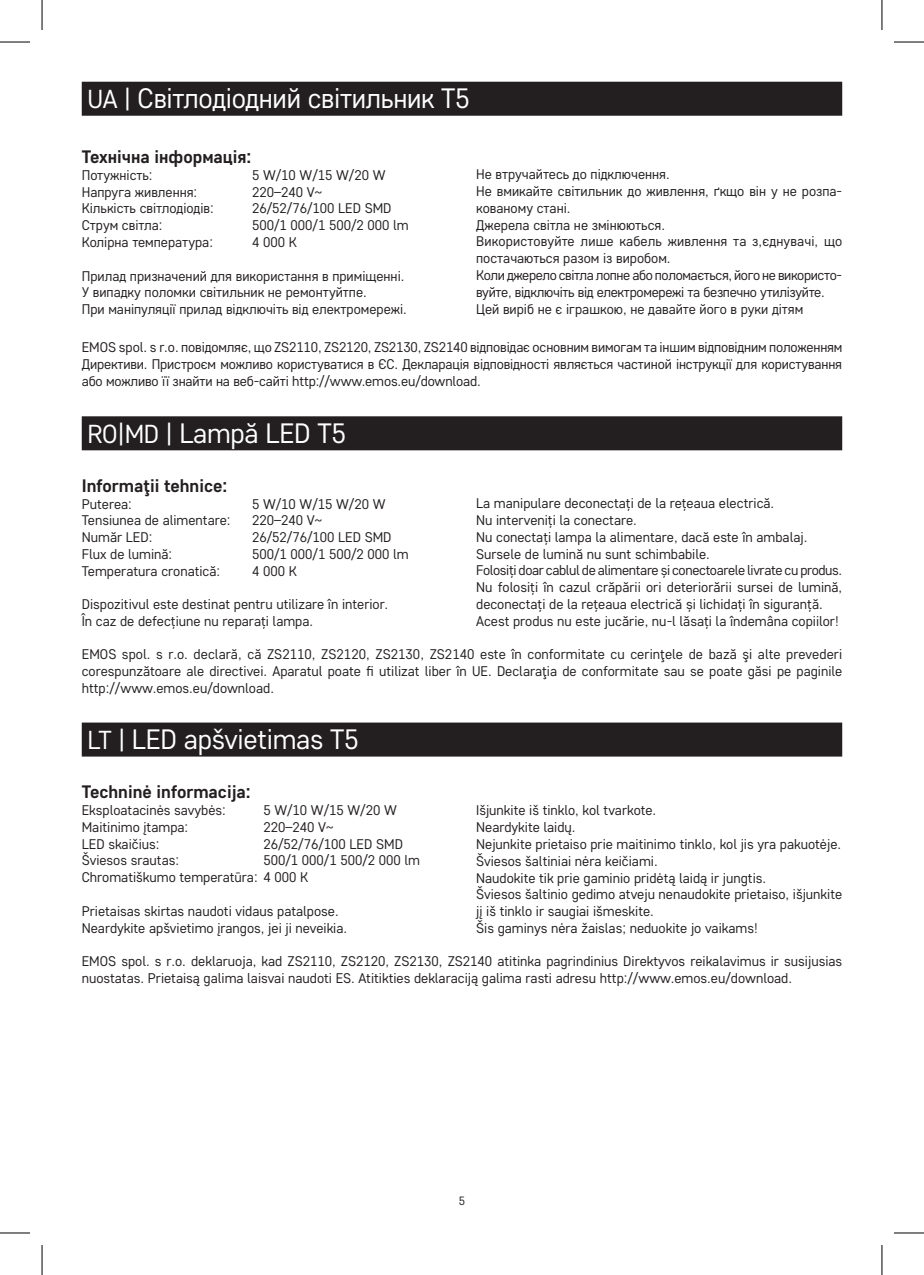
<style>
.page{position:relative;width:924px;height:1275px;background:#fff}
.page>*{position:absolute;margin:0;border:0;box-sizing:border-box;transform-origin:0 0}
.t1{font:28px "Core Sans D35";letter-spacing:-.01em;color:#fff}
.t2{font:700 18px "Core Sans D55";color:#231f20}
.t3{font:14px/16.8px "Core Sans D35";color:#231f20}
.t4{font:12px "Core Sans D35";color:#231f20}
.s1{font-size:26px}
</style>
<div class="page">
<div style="left:82px;top:82px;width:759px;height:34px;background:#231f20"></div>
<div style="left:82px;top:416px;width:759px;height:34px;background:#231f20"></div>
<div style="left:82px;top:722px;width:759px;height:34px;background:#231f20"></div>
<hr style="left:0;top:42px;width:30px;height:1px;background:#000">
<hr style="left:893px;top:42px;width:30px;height:1px;background:#000">
<hr style="left:0;top:1232px;width:30px;height:1px;background:#000">
<hr style="left:893px;top:1232px;width:30px;height:1px;background:#000">
<hr style="left:42px;top:0;width:1px;height:30px;background:#000">
<hr style="left:42px;top:1245px;width:1px;height:30px;background:#000">
<hr style="left:881px;top:0;width:1px;height:30px;background:#000">
<hr style="left:881px;top:1245px;width:1px;height:30px;background:#000">
<h1 class="t1" style="left:87px;top:80px;width:384px"><span class="s1">UA |</span> Світлодіодний світильник T5</h1>
<p class="t2" style="left:82px;top:145px;width:171px">Технічна інформація:</p>
<p class="t3" style="left:82px;top:166px;width:72px">Потужність:</p>
<p class="t3" style="left:252px;top:166px;width:135px">5 W/10 W/15 W/20 W</p>
<p class="t3" style="left:82px;top:183px;width:117px">Напруга живлення:</p>
<p class="t3" style="left:252px;top:183px;width:71px">220–240 V~</p>
<p class="t3" style="left:82px;top:200px;width:133px">Кількість світлодіодів:</p>
<p class="t3" style="left:252px;top:200px;width:141px">26/52/76/100 LED SMD</p>
<p class="t3" style="left:82px;top:216px;width:82px">Струм світла:</p>
<p class="t3" style="left:252px;top:216px;width:158px">500/1 000/1 500/2 000 lm</p>
<p class="t3" style="left:82px;top:233px;width:133px">Колірна температура:</p>
<p class="t3" style="left:252px;top:233px;width:46px">4 000 K</p>
<p class="t3" style="left:82px;top:267px;width:326px">Прилад призначений для використання в приміщенні.<br>У випадку поломки світильник не ремонтуйтпе.<br>При маніпуляції прилад відключіть від електромережі.</p>
<p class="t3" style="left:476px;top:165px;width:367px">Не втручайтесь до підключення.<br>Не вмикайте світильник до живлення, ґкщо він у не розпа&shy;кованому стані.<br>Джерела світла не змінюються.<br>Використовуйте лише кабель живлення та з,єднувачі, що постачаються разом із виробом.<br>Коли джерело світла лопне або поломається, його не використо&shy;вуйте, відключіть від електромережі та безпечно утилізуйте.<br>Цей виріб не є іграшкою, не давайте його в руки дітям</p>
<p class="t3" style="left:82px;top:338px;width:762px;text-align:justify">EMOS spol. s r.o. повідомляє, що ZS2110, ZS2120, ZS2130, ZS2140 відповідає основним вимогам та іншим відповідним положенням Директиви. Пристроєм можливо користуватися в ЄС. Декларація відповідності являється частиной інструкції для користування або можливо її знайти на веб-сайті http://www.emos.eu/download.</p>
<h1 class="t1" style="left:87px;top:415px;width:260px"><span class="s1">RO|MD |</span> Lampă LED T5</h1>
<p class="t2" style="left:82px;top:474px;width:147px">Informaţii tehnice:</p>
<p class="t3" style="left:82px;top:495px;width:52px">Puterea:</p>
<p class="t3" style="left:252px;top:495px;width:135px">5 W/10 W/15 W/20 W</p>
<p class="t3" style="left:82px;top:512px;width:150px">Tensiunea de alimentare:</p>
<p class="t3" style="left:252px;top:512px;width:71px">220–240 V~</p>
<p class="t3" style="left:82px;top:528px;width:72px">Număr LED:</p>
<p class="t3" style="left:252px;top:528px;width:141px">26/52/76/100 LED SMD</p>
<p class="t3" style="left:82px;top:545px;width:92px">Flux de lumină:</p>
<p class="t3" style="left:252px;top:545px;width:158px">500/1 000/1 500/2 000 lm</p>
<p class="t3" style="left:82px;top:562px;width:140px">Temperatura cronatică:</p>
<p class="t3" style="left:252px;top:562px;width:46px">4 000 K</p>
<p class="t3" style="left:82px;top:596px;width:308px">Dispozitivul este destinat pentru utilizare în interior.<br>În caz de defecțiune nu reparați lampa.</p>
<p class="t3" style="left:476px;top:494px;width:367px">La manipulare deconectați de la rețeaua electrică.<br>Nu interveniți la conectare.<br>Nu conectați lampa la alimentare, dacă este în ambalaj.<br>Sursele de lumină nu sunt schimbabile.<br>Folosiți doar cablul de alimentare și conectoarele livrate cu produs.<br>Nu folosiți în cazul crăpării ori deteriorării sursei de lumină, deconectați de la rețeaua electrică și lichidați în siguranță.<br>Acest produs nu este jucărie, nu-l lăsați la îndemâna copiilor!</p>
<p class="t3" style="left:82px;top:645px;width:761px;text-align:justify">EMOS spol. s r.o. declară, că ZS2110, ZS2120, ZS2130, ZS2140 este în conformitate cu cerinţele de bază şi alte prevederi corespunzătoare ale directivei. Aparatul poate fi utilizat liber în UE. Declaraţia de conformitate sau se poate găsi pe paginile http://www.emos.eu/download.</p>
<h1 class="t1" style="left:87px;top:721px;width:273px"><span class="s1">LT |</span> LED apšvietimas T5</h1>
<p class="t2" style="left:82px;top:780px;width:170px">Techninė informacija:</p>
<p class="t3" style="left:82px;top:801px;width:146px">Eksploatacinės savybės:</p>
<p class="t3" style="left:263px;top:801px;width:135px">5 W/10 W/15 W/20 W</p>
<p class="t3" style="left:82px;top:818px;width:108px">Maitinimo įtampa:</p>
<p class="t3" style="left:263px;top:818px;width:71px">220–240 V~</p>
<p class="t3" style="left:82px;top:834px;width:79px">LED skaičius:</p>
<p class="t3" style="left:263px;top:834px;width:141px">26/52/76/100 LED SMD</p>
<p class="t3" style="left:82px;top:851px;width:99px">Šviesos srautas:</p>
<p class="t3" style="left:476px;top:801px;width:367px">Išjunkite iš tinklo, kol tvarkote.<br>Neardykite laidų.<br>Nejunkite prietaiso prie maitinimo tinklo, kol jis yra pakuotėje.<br>Šviesos šaltiniai nėra keičiami.<br>Naudokite tik prie gaminio pridėtą laidą ir jungtis.<br>Šviesos šaltinio gedimo atveju nenaudokite prietaiso, išjunkite jį iš tinklo ir saugiai išmeskite.<br>Šis gaminys nėra žaislas; neduokite jo vaikams!</p>
<p class="t3" style="left:82px;top:952px;width:761px">EMOS spol. s r.o. deklaruoja, kad ZS2110, ZS2120, ZS2130, ZS2140 atitinka pagrindinius Direktyvos reikalavimus ir susijusias nuostatas. Prietaisą galima laisvai naudoti ES. Atitikties deklaraciją galima rasti adresu http://www.emos.eu/download.</p>
<p class="t3" style="left:82px;top:851px;width:339px;text-indent:181px">500/1 000/1 500/2 000 lm<br>Chromatiškumo temperatūra: 4 000 K</p>
<p class="t3" style="left:82px;top:902px;width:267px">Prietaisas skirtas naudoti vidaus patalpose.<br>Neardykite apšvietimo įrangos, jei ji neveikia.</p>
<p class="t4" style="left:458px;top:1192px;width:8px">5</p>
</div>
